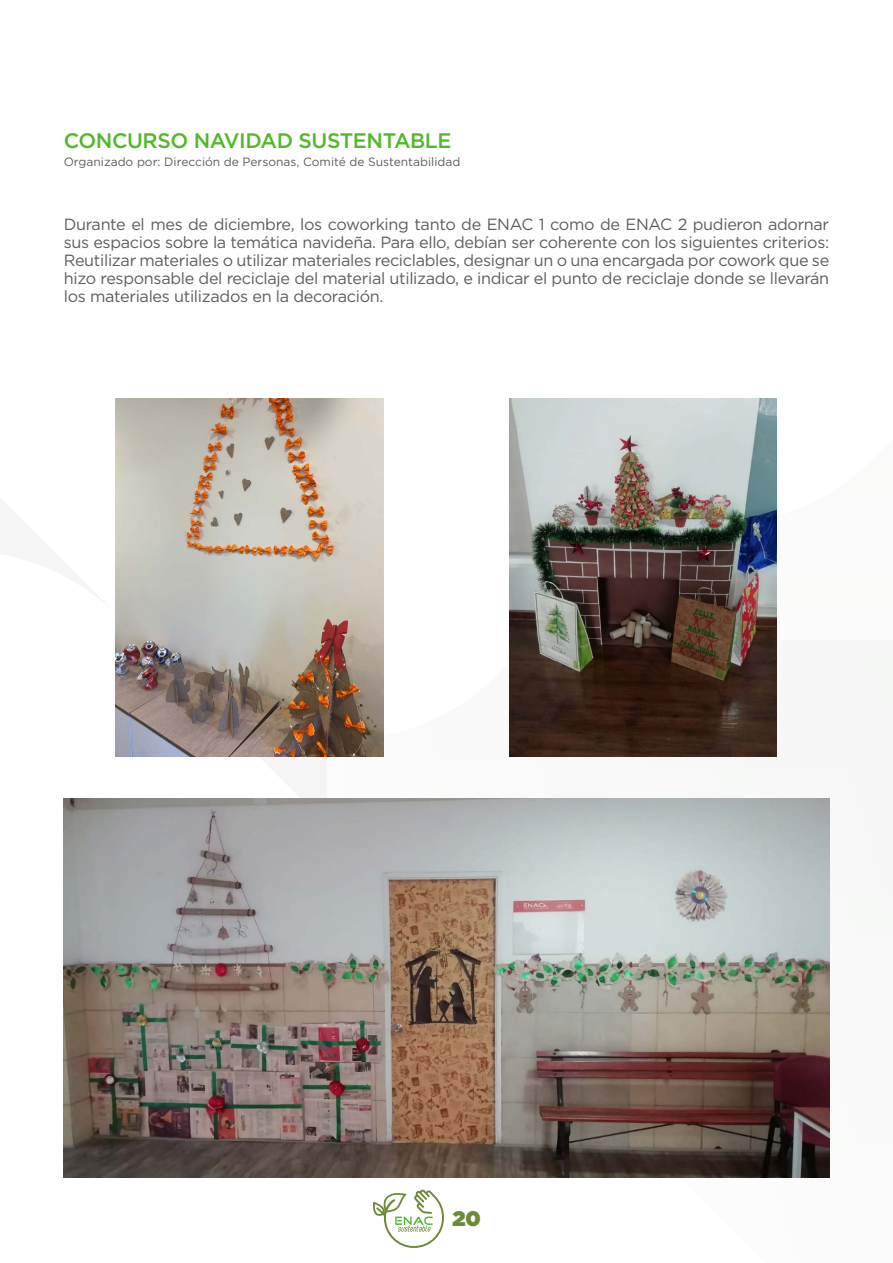
<style>
.page{position:relative;width:893px;height:1263px;background:#fff}
.page>*{position:absolute;margin:0;border:0;box-sizing:border-box;transform-origin:0 0}
.t1{font:500 21px "Gotham";letter-spacing:-.02em;color:#52b829}
.t2{font:900 21px "Gotham";color:#6e8a38}
.t3{font:16.2px/18px "Gotham";letter-spacing:-.02em;color:#5e5d5d;text-align:justify}
.t4{font:12px "Gotham";color:#5e5d5d}
</style>
<div class="page">
<svg style="left:26px;top:457px;width:301px;height:721px"></svg>
<img style="left:698px;top:756px;width:132px;height:422px">
<img style="left:381px;top:756px;width:53px;height:43px">
<img style="left:327px;top:756px;width:54px;height:43px">
<svg style="left:373px;top:1189px;width:71px;height:59px"></svg>
<img style="left:64px;top:799px;width:765px;height:379px">
<img style="left:116px;top:399px;width:268px;height:357px">
<img style="left:509px;top:399px;width:268px;height:357px">
<p class="t1" style="left:64px;top:127px;width:389px">CONCURSO NAVIDAD SUSTENTABLE</p>
<p class="t4" style="left:64px;top:154px;width:398px">Organizado por: Dirección de Personas, Comité de Sustentabilidad</p>
<p class="t3" style="left:64px;top:215px;width:767px">Durante el mes de diciembre, los coworking tanto de ENAC 1 como de ENAC 2 pudieron adornar sus espacios sobre la temática navideña. Para ello, debían ser coherente con los siguientes criterios:<br>Reutilizar materiales o utilizar materiales reciclables, designar un o una encargada por cowork que se hizo responsable del reciclaje del material utilizado, e indicar el punto de reciclaje donde se llevarán los materiales utilizados en la decoración.</p>
<p class="t2" style="left:452px;top:1203px;width:30px">20</p>
</div>
